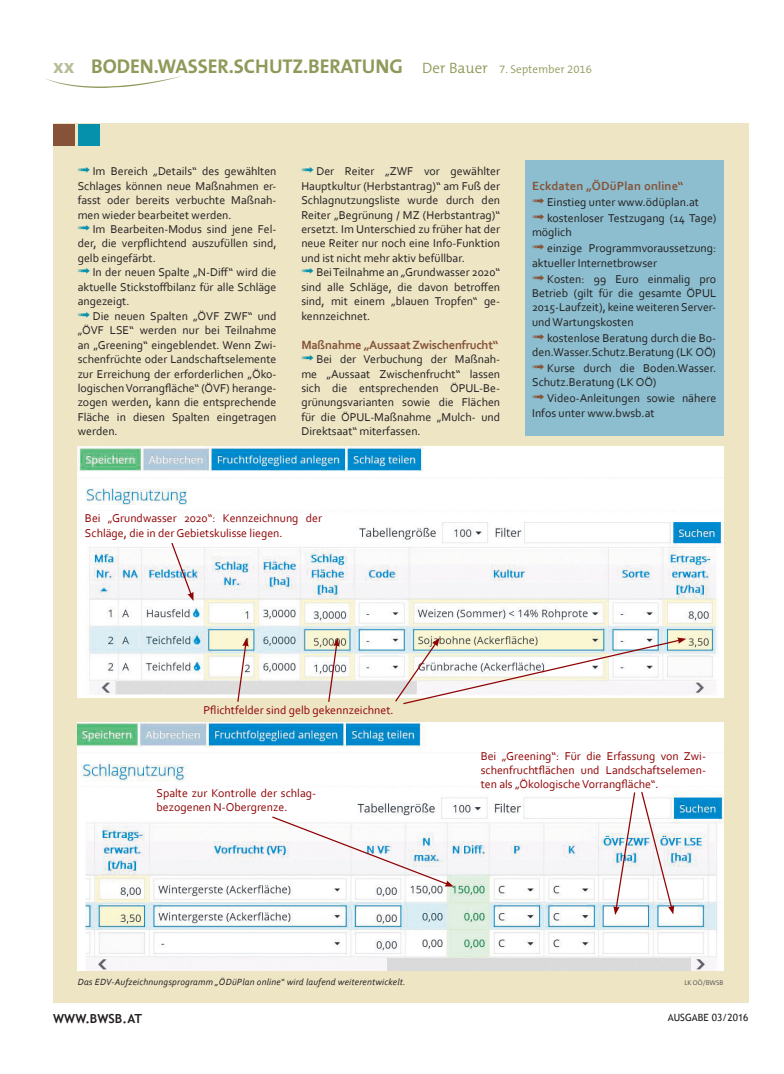
<style>
.page{position:relative;width:784px;height:1074px;background:#fff}
.page>*{position:absolute;margin:0;border:0;box-sizing:border-box;transform-origin:0 0}
.t1{font:700 20px "The Mix B7";letter-spacing:-.005em;color:#8f9a5a}
.Lunart_Zwischentitel{font:700 12.5px "Corbel";letter-spacing:-.02em;color:#865338}
.Lunart_Zwischentitel-2{font:700 12.5px "Corbel";letter-spacing:.01em;color:#865338}
.t2{font:700 12.5px "Trebuchet MS";color:#231f20}
.Lunart_Fliesstext{font:11.88px/14.5px "Corbel";color:#231f20;text-align:justify}
.Lunart_Fliesstext-2{font:11.88px/14.2px "Corbel";color:#900305}
.t3{font:10px "Trebuchet MS";color:#231f20}
.Lunart_Bildtext{font:italic 9.38px "Corbel";letter-spacing:.02em;color:#231f20}
.Lunart_Bildtext-2{font:300 6.88px "The Mix B4";color:#4b4c4d}
.s1{color:#b6bb93}
.s2{font-family:"The Mix B4";font-weight:300;font-size:15px}
.s3{font-family:"The Mix B4";font-weight:300;font-size:11.25px}
</style>
<div class="page">
<div style="left:53px;top:124px;width:695px;height:879px;background:#eee5c5"></div>
<div style="left:53px;top:124px;width:21px;height:21px;background:#865338"></div>
<div style="left:78px;top:124px;width:21px;height:21px;background:#0590ab"></div>
<svg style="left:45px;top:76px;width:137px;height:12px"></svg>
<div style="left:524px;top:161px;width:199px;height:275px;background:#8cbecf"></div>
<img style="left:78px;top:446px;width:645px;height:251px">
<img style="left:78px;top:722px;width:645px;height:248px">
<svg style="left:270px;top:815px;width:183px;height:71px;background:#f1f0f2"></svg>
<svg style="left:170px;top:541px;width:23px;height:60px"></svg>
<svg style="left:236px;top:638px;width:12px;height:64px"></svg>
<svg style="left:327px;top:638px;width:12px;height:64px"></svg>
<svg style="left:393px;top:637px;width:292px;height:68px;background:#eae8e0"></svg>
<svg style="left:613px;top:790px;width:60px;height:125px;background:#e9e8eb"></svg>
<p class="t1" style="left:53px;top:56px;width:540px"><span class="s1">xx</span> BODEN.WASSER.SCHUTZ.BERATUNG <span class="s2">Der Bauer</span> <span class="s3">7. September 2016</span></p>
<p class="Lunart_Fliesstext" style="left:78px;top:164px;width:200px;text-indent:15px">Im Bereich „Details“ des gewählten Schlages können neue Maßnahmen er&shy;fasst oder bereits verbuchte Maßnah&shy;men wieder bearbeitet werden.</p>
<p class="Lunart_Fliesstext" style="left:78px;top:221px;width:200px;text-indent:15px">Im Bearbeiten-Modus sind jene Fel&shy;der, die verpflichtend auszufüllen sind, gelb eingefärbt.</p>
<p class="Lunart_Fliesstext" style="left:78px;top:265px;width:200px;text-indent:15px">In der neuen Spalte „N-Diff“ wird die aktuelle Stickstoffbilanz für alle Schläge angezeigt.</p>
<p class="Lunart_Fliesstext" style="left:78px;top:308px;width:200px;text-indent:15px">Die neuen Spalten „ÖVF ZWF“ und „ÖVF LSE“ werden nur bei Teilnahme an „Greening“ eingeblendet. Wenn Zwi&shy;schenfrüchte oder Landschaftselemente zur Erreichung der erforderlichen „Öko&shy;logischen Vorrangfläche“ (ÖVF) herange&shy;zogen werden, kann die entsprechende Fläche in diesen Spalten eingetragen werden.</p>
<p class="Lunart_Fliesstext" style="left:301px;top:164px;width:200px;text-indent:15px">Der Reiter „ZWF vor gewählter Hauptkultur (Herbstantrag)“ am Fuß der Schlagnutzungsliste wurde durch den Reiter „Begrünung / MZ (Herbstantrag)“ ersetzt. Im Unterschied zu früher hat der neue Reiter nur noch eine Info-Funktion und ist nicht mehr aktiv befüllbar.</p>
<p class="Lunart_Fliesstext" style="left:301px;top:265px;width:200px;text-indent:15px">Bei Teilnahme an „Grundwasser 2020“ sind alle Schläge, die davon betroffen sind, mit einem „blauen Tropfen“ ge&shy;kennzeichnet.</p>
<p class="Lunart_Zwischentitel" style="left:301px;top:337px;width:198px">Maßnahme „Aussaat Zwischenfrucht“</p>
<p class="Lunart_Fliesstext" style="left:301px;top:351px;width:200px;text-indent:15px">Bei der Verbuchung der Maßnah&shy;me „Aussaat Zwischenfrucht“ lassen sich die entsprechenden ÖPUL-Be&shy;grünungsvarianten sowie die Flächen für die ÖPUL-Maßnahme „Mulch- und Direktsaat“ miterfassen.</p>
<p class="Lunart_Fliesstext-2" style="left:85px;top:510px;width:238px">Bei „Grundwasser 2020“: Kennzeichnung der<br>Schläge, die in der Gebietskulisse liegen.</p>
<p class="Lunart_Zwischentitel-2" style="left:531px;top:178px;width:153px">Eckdaten „ÖDüPlan online“</p>
<p class="Lunart_Fliesstext" style="left:546px;top:194px;width:153px">Einstieg unter www.ödüplan.at</p>
<p class="Lunart_Fliesstext" style="left:531px;top:211px;width:185px;text-indent:15px">kostenloser Testzugang (14 Tage) möglich</p>
<p class="Lunart_Fliesstext" style="left:531px;top:241px;width:185px;text-indent:15px">einzige Programmvoraussetzung: aktueller Internetbrowser</p>
<p class="Lunart_Fliesstext" style="left:531px;top:271px;width:185px;text-indent:15px">Kosten: 99 Euro einmalig pro Betrieb (gilt für die gesamte ÖPUL 2015-Laufzeit), keine weiteren Server&shy;und Wartungskosten</p>
<p class="Lunart_Fliesstext" style="left:531px;top:330px;width:185px;text-align:right">kostenlose Beratung durch die Bo&shy;den.Wasser.Schutz.Beratung (LK OÖ)</p>
<p class="Lunart_Fliesstext" style="left:531px;top:361px;width:185px;text-indent:15px">Kurse durch die Boden.Wasser.<br>Schutz.Beratung (LK OÖ)</p>
<p class="Lunart_Fliesstext" style="left:531px;top:391px;width:185px;text-indent:15px">Video-Anleitungen sowie nähere<br>Infos unter www.bwsb.at</p>
<p class="Lunart_Fliesstext-2" style="left:203px;top:702px;width:191px">Pflichtfelder sind gelb gekennzeichnet.</p>
<p class="Lunart_Fliesstext-2" style="left:156px;top:785px;width:161px">Spalte zur Kontrolle der schlag&shy;bezogenen N-Obergrenze.</p>
<p class="Lunart_Fliesstext-2" style="left:480px;top:748px;width:227px;text-align:justify">Bei „Greening“: Für die Erfassung von Zwi&shy;schenfruchtflächen und Landschaftselemen&shy;ten als „Ökologische Vorrangfläche“.</p>
<p class="Lunart_Bildtext" style="left:78px;top:975px;width:329px">Das EDV-Aufzeichnungsprogramm „ÖDüPlan online“ wird laufend weiterentwickelt.</p>
<p class="Lunart_Bildtext-2" style="left:684px;top:978px;width:40px">LK OÖ/BWSB</p>
<p class="t2" style="left:53px;top:1010px;width:90px">WWW.BWSB.AT</p>
<p class="t3" style="left:667px;top:1011px;width:82px">AUSGABE 03/2016</p>
</div>
